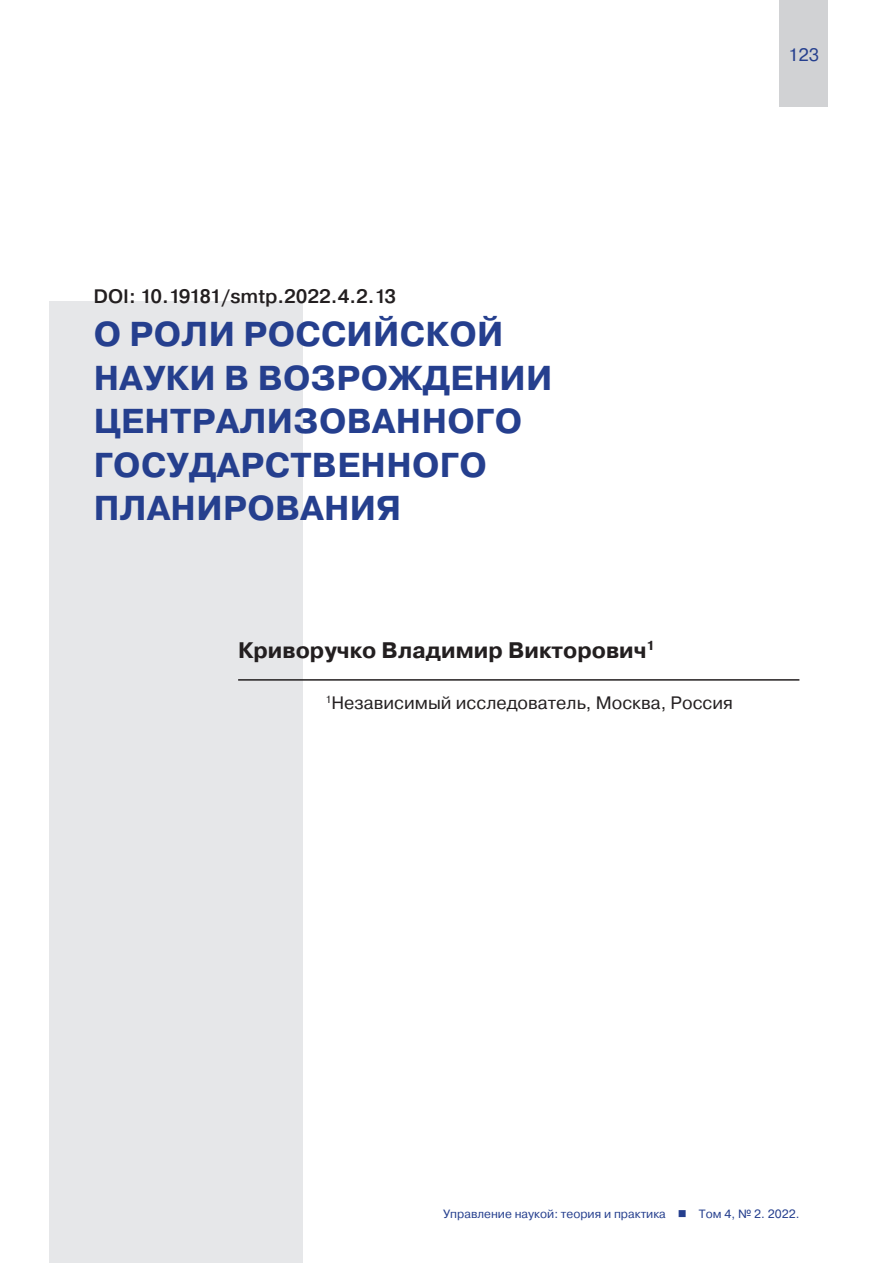
<style>
.page{position:relative;width:893px;height:1263px;background:#fff}
.page>*{position:absolute;margin:0;border:0;box-sizing:border-box;transform-origin:0 0}
.t1{font:700 34.5px/43.5px "Pragmatica";letter-spacing:.01em;color:#253f8e}
.t2{font:700 22.5px "Pragmatica";color:#231f20}
.t3{font:500 19.5px "Pragmatica";color:#231f20}
.t4{font:18px "Pragmatica";color:#231f20}
.t5{font:18px "Pragmatica";color:#253f8e}
.t6{font:12px "Pragmatica";color:#253f8e}
</style>
<div class="page">
<div style="left:50px;top:302px;width:253px;height:961px;background:#e6e7e9"></div>
<div style="left:779px;top:0;width:49px;height:106px;background:#d1d2d4"></div>
<hr style="left:238px;top:679px;width:561px;height:2px;background:#231f20">
<p class="t5" style="left:788px;top:44px;width:33px">123</p>
<p class="t3" style="left:94px;top:284px;width:304px">DOI: 10.19181/smtp.2022.4.2.13</p>
<p class="t1" style="left:94px;top:313px;width:460px">О РОЛИ РОССИЙСКОЙ<br>НАУКИ В ВОЗРОЖДЕНИИ<br>ЦЕНТРАЛИЗОВАННОГО<br>ГОСУДАРСТВЕННОГО<br>ПЛАНИРОВАНИЯ</p>
<p class="t2" style="left:238px;top:635px;width:418px">Криворучко Владимир Викторович<sup>1</sup></p>
<p class="t4" style="left:325px;top:691px;width:409px"><sup>1</sup>Независимый исследователь, Москва, Россия</p>
<p class="t6" style="left:443px;top:1206px;width:358px">Управление наукой: теория и практика ■ Том 4, № 2. 2022.</p>
</div>
